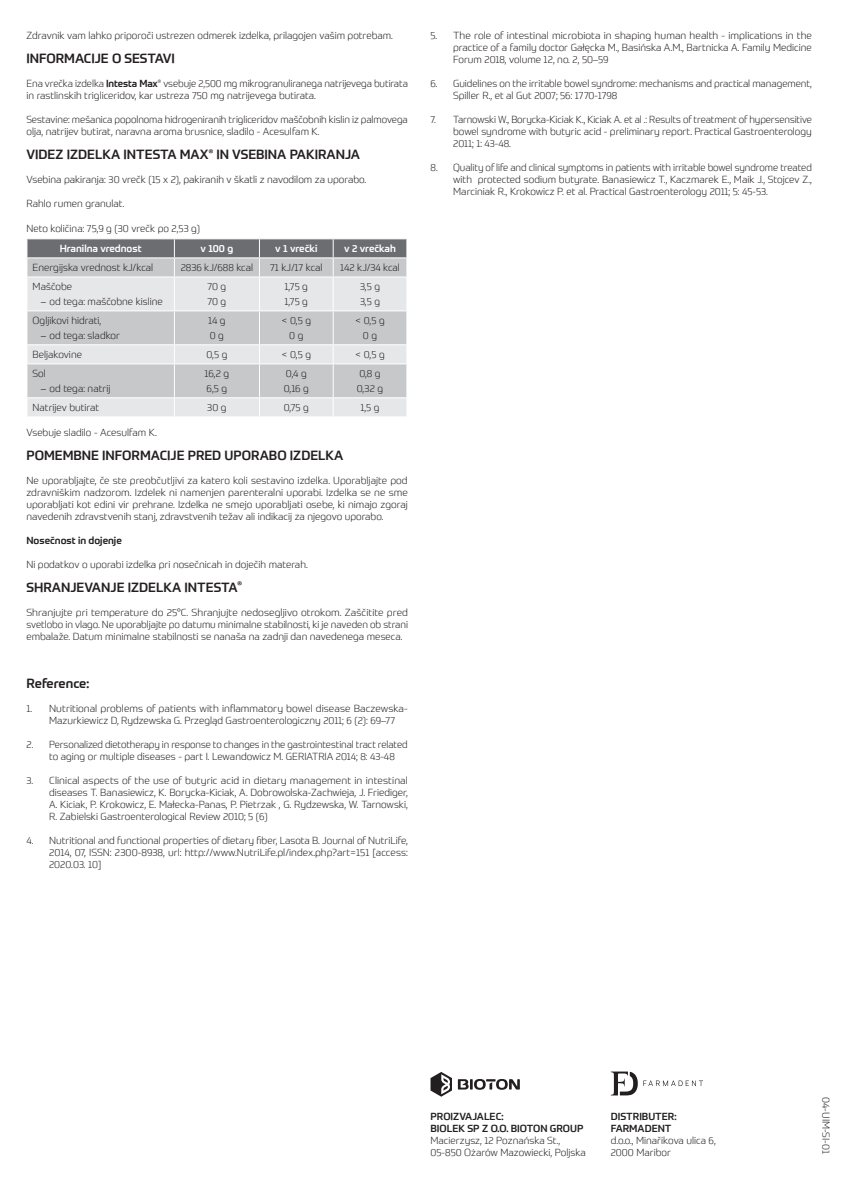
<style>
.page{position:relative;width:843px;height:1190px;background:#fff}
.page>*{position:absolute;margin:0;border:0;box-sizing:border-box;transform-origin:0 0}
.t1{font:500 13px "Prometo";color:#231f20}
.t2{font:300 10px/12px "Prometo";color:#231f20}
.t3{font:500 10px/12px "Prometo";color:#231f20}
.t4{font:500 10px "Prometo";color:#fff}
.s1{font-weight:500}
.s2{font-family:"Alegreya Sans";font-weight:400}
</style>
<div class="page">
<svg style="left:430px;top:1072px;width:22px;height:25px"></svg>
<svg style="left:458px;top:1079px;width:62px;height:11px"></svg>
<svg style="left:27px;top:277px;width:379px;height:139px;background:#d7d8da"></svg>
<svg style="left:27px;top:239px;width:380px;height:37px;background:#9d9ea1"></svg>
<hr style="left:174px;top:277px;width:1px;height:33px;background:#fff">
<hr style="left:259px;top:277px;width:1px;height:33px;background:#fff">
<hr style="left:333px;top:277px;width:1px;height:33px;background:#fff">
<hr style="left:26px;top:310px;width:148px;height:1px;background:#fff">
<hr style="left:174px;top:310px;width:85px;height:1px;background:#fff">
<hr style="left:174px;top:311px;width:1px;height:33px;background:#fff">
<hr style="left:259px;top:310px;width:74px;height:1px;background:#fff">
<hr style="left:259px;top:311px;width:1px;height:33px;background:#fff">
<hr style="left:333px;top:310px;width:74px;height:1px;background:#fff">
<hr style="left:333px;top:311px;width:1px;height:33px;background:#fff">
<hr style="left:26px;top:344px;width:148px;height:1px;background:#fff">
<hr style="left:174px;top:344px;width:85px;height:1px;background:#fff">
<svg style="left:174px;top:345px;width:1px;height:18px"></svg>
<hr style="left:259px;top:344px;width:74px;height:1px;background:#fff">
<svg style="left:259px;top:345px;width:1px;height:18px"></svg>
<hr style="left:333px;top:344px;width:74px;height:1px;background:#fff">
<svg style="left:333px;top:345px;width:1px;height:18px"></svg>
<svg style="left:406px;top:345px;width:1px;height:18px"></svg>
<hr style="left:26px;top:363px;width:148px;height:1px;background:#fff">
<hr style="left:174px;top:363px;width:85px;height:1px;background:#fff">
<hr style="left:174px;top:364px;width:1px;height:33px;background:#fff">
<hr style="left:259px;top:363px;width:74px;height:1px;background:#fff">
<hr style="left:259px;top:364px;width:1px;height:33px;background:#fff">
<hr style="left:333px;top:363px;width:74px;height:1px;background:#fff">
<hr style="left:333px;top:364px;width:1px;height:33px;background:#fff">
<hr style="left:26px;top:397px;width:148px;height:1px;background:#fff">
<hr style="left:174px;top:397px;width:85px;height:1px;background:#fff">
<svg style="left:174px;top:398px;width:1px;height:18px"></svg>
<hr style="left:259px;top:397px;width:74px;height:1px;background:#fff">
<svg style="left:259px;top:398px;width:1px;height:18px"></svg>
<hr style="left:333px;top:397px;width:74px;height:1px;background:#fff">
<svg style="left:333px;top:398px;width:1px;height:18px"></svg>
<svg style="left:406px;top:398px;width:1px;height:18px"></svg>
<svg style="left:611px;top:1071px;width:92px;height:24px"></svg>
<p class="t2" style="left:26px;top:30px;width:368px">Zdravnik vam lahko priporoči ustrezen odmerek izdelka, prilagojen vašim potrebam.</p>
<h1 class="t1" style="left:26px;top:51px;width:150px">INFORMACIJE O SESTAVI</h1>
<p class="t2" style="left:26px;top:78px;width:383px">Ena vrečka izdelka <span class="s1">Intesta Max</span><sup>®</sup> vsebuje 2,500 mg mikrogranuliranega natrijevega butirata in rastlinskih trigliceridov, kar ustreza 750 mg natrijevega butirata.</p>
<p class="t2" style="left:26px;top:114px;width:383px">Sestavine: mešanica popolnoma hidrogeniranih trigliceridov maščobnih kislin iz palmovega olja, natrijev butirat, naravna aroma brusnice, sladilo - Acesulfam K.</p>
<h1 class="t1" style="left:26px;top:147px;width:335px">VIDEZ IZDELKA INTESTA MAX<sup>®</sup> IN VSEBINA PAKIRANJA</h1>
<p class="t2" style="left:26px;top:174px;width:341px">Vsebina pakiranja: 30 vrečk (15 x 2), pakiranih v škatli z navodilom za uporabo.</p>
<p class="t2" style="left:26px;top:198px;width:99px">Rahlo rumen granulat.</p>
<p class="t2" style="left:26px;top:222px;width:175px">Neto količina: 75,9 g (30 vrečk po 2,53 g)</p>
<p class="t4" style="left:60px;top:242px;width:83px">Hranilna vrednost</p>
<p class="t4" style="left:200px;top:242px;width:34px">v 100 g</p>
<p class="t4" style="left:275px;top:242px;width:44px">v 1 vrečki</p>
<p class="t4" style="left:344px;top:242px;width:53px">v 2 vrečkah</p>
<p class="t2" style="left:33px;top:262px;width:122px">Energijska vrednost kJ/kcal</p>
<p class="t2" style="left:181px;top:262px;width:74px">2836 kJ/688 kcal</p>
<p class="t2" style="left:270px;top:262px;width:54px">71 kJ/17 kcal</p>
<p class="t2" style="left:340px;top:262px;width:61px">142 kJ/34 kcal</p>
<p class="t2" style="left:41px;top:279px;width:123px;line-height:14.8px;text-indent:-9px">Maščobe<br><span class="s2">‒</span> od tega: maščobne kisline</p>
<p class="t2" style="left:207px;top:279px;width:20px;line-height:14.8px">70 g<br>70 g</p>
<p class="t2" style="left:285px;top:279px;width:25px;line-height:14.8px">1,75 g<br>1,75 g</p>
<p class="t2" style="left:360px;top:279px;width:22px;line-height:14.8px">3,5 g<br>3,5 g</p>
<p class="t2" style="left:41px;top:313px;width:80px;line-height:14.8px;text-indent:-8px">Ogljikovi hidrati,<br><span class="s2">‒</span> od tega: sladkor</p>
<p class="t2" style="left:208px;top:313px;width:19px;line-height:14.8px">14 g<br>0 g</p>
<p class="t2" style="left:281px;top:313px;width:31px;line-height:14.8px;text-align:center">&lt; 0,5 g<br>0 g</p>
<p class="t2" style="left:355px;top:313px;width:31px;line-height:14.8px;text-align:center">&lt; 0,5 g<br>0 g</p>
<p class="t2" style="left:33px;top:349px;width:51px">Beljakovine</p>
<p class="t2" style="left:206px;top:349px;width:23px">0,5 g</p>
<p class="t2" style="left:281px;top:349px;width:31px">&lt; 0,5 g</p>
<p class="t2" style="left:355px;top:349px;width:31px">&lt; 0,5 g</p>
<p class="t2" style="left:41px;top:366px;width:71px;line-height:14.8px;text-indent:-8px">Sol<br><span class="s2">‒</span> od tega: natrij</p>
<p class="t2" style="left:205px;top:366px;width:26px;line-height:14.8px">16,2 g<br>6,5 g</p>
<p class="t2" style="left:284px;top:366px;width:27px;line-height:14.8px">0,4 g<br>0,16 g</p>
<p class="t2" style="left:357px;top:366px;width:28px;line-height:14.8px">0,8 g<br>0,32 g</p>
<p class="t2" style="left:33px;top:402px;width:68px">Natrijev butirat</p>
<p class="t2" style="left:207px;top:402px;width:21px">30 g</p>
<p class="t2" style="left:284px;top:402px;width:27px">0,75 g</p>
<p class="t2" style="left:360px;top:402px;width:21px">1,5 g</p>
<p class="t2" style="left:26px;top:426px;width:132px">Vsebuje sladilo - Acesulfam K.</p>
<h1 class="t1" style="left:26px;top:447px;width:318px">POMEMBNE INFORMACIJE PRED UPORABO IZDELKA</h1>
<p class="t2" style="left:26px;top:474px;width:383px;text-align:justify">Ne uporabljajte, če ste preobčutljivi za katero koli sestavino izdelka. Uporabljajte pod zdravniškim nadzorom. Izdelek ni namenjen parenteralni uporabi. Izdelka se ne sme uporabljati kot edini vir prehrane. Izdelka ne smejo uporabljati osebe, ki nimajo zgoraj navedenih zdravstvenih stanj, zdravstvenih težav ali indikacij za njegovo uporabo.</p>
<p class="t3" style="left:26px;top:534px;width:97px">Nosečnost in dojenje</p>
<p class="t2" style="left:26px;top:558px;width:283px">Ni podatkov o uporabi izdelka pri nosečnicah in doječih materah.</p>
<h1 class="t1" style="left:26px;top:579px;width:217px">SHRANJEVANJE IZDELKA INTESTA<sup>®</sup></h1>
<p class="t2" style="left:26px;top:606px;width:383px;text-align:justify">Shranjujte pri temperature do 25°C. Shranjujte nedosegljivo otrokom. Zaščitite pred svetlobo in vlago. Ne uporabljajte po datumu minimalne stabilnosti, ki je naveden ob strani embalaže. Datum minimalne stabilnosti se nanaša na zadnji dan navedenega meseca.</p>
<h1 class="t1" style="left:26px;top:675px;width:64px">Reference:</h1>
<p class="t2" style="left:49px;top:702px;width:360px;text-indent:-23px">1. Nutritional problems of patients with inflammatory bowel disease Baczewska-<br>Mazurkiewicz D, Rydzewska G. Przegląd Gastroenterologiczny 2011; 6 (2): 69–77</p>
<p class="t2" style="left:49px;top:738px;width:360px;text-indent:-23px">2. Personalized dietotherapy in response to changes in the gastrointestinal tract related to aging or multiple diseases - part I. Lewandowicz M. GERIATRIA 2014; 8: 43-48</p>
<p class="t2" style="left:49px;top:774px;width:360px;text-align:justify;text-indent:-23px">3. Clinical aspects of the use of butyric acid in dietary management in intestinal diseases T. Banasiewicz, K. Borycka-Kiciak, A. Dobrowolska-Zachwieja, J. Friediger, A. Kiciak, P. Krokowicz, E. Małecka-Panas, P. Pietrzak , G. Rydzewska, W. Tarnowski, R. Zabielski Gastroenterological Review 2010; 5 (6)</p>
<p class="t2" style="left:49px;top:834px;width:360px;text-align:justify;text-indent:-23px">4. Nutritional and functional properties of dietary fiber, Lasota B. Journal of NutriLife, 2014, 07, ISSN: 2300-8938, url: http://www.NutriLife.pl/index.php?art=151 [access:<br>2020.03. 10]</p>
<p class="t2" style="left:453px;top:30px;width:360px;text-align:justify;text-indent:-23px">5. The role of intestinal microbiota in shaping human health - implications in the practice of a family doctor Gałęcka M., Basińska A.M., Bartnicka A. Family Medicine Forum 2018, volume 12, no. 2, 50–59</p>
<p class="t2" style="left:453px;top:78px;width:360px;text-indent:-23px">6. Guidelines on the irritable bowel syndrome: mechanisms and practical management,<br>Spiller R., et al Gut 2007; 56: 1770-1798</p>
<p class="t2" style="left:453px;top:114px;width:360px;text-align:justify;text-indent:-23px">7. Tarnowski W., Borycka-Kiciak K., Kiciak A. et al .: Results of treatment of hypersensitive bowel syndrome with butyric acid - preliminary report. Practical Gastroenterology 2011; 1: 43-48.</p>
<p class="t2" style="left:453px;top:162px;width:360px;text-align:justify;text-indent:-23px">8. Quality of life and clinical symptoms in patients with irritable bowel syndrome treated with protected sodium butyrate. Banasiewicz T., Kaczmarek E., Maik J., Stojcev Z., Marciniak R., Krokowicz P. et al. Practical Gastroenterology 2011; 5: 45-53.</p>
<p class="t3" style="left:430px;top:1110px;width:154px">PROIZVAJALEC:<br>BIOLEK SP Z O.O. BIOTON GROUP</p>
<p class="t2" style="left:430px;top:1134px;width:157px">Macierzysz, 12 Poznańska St.,<br>05-850 Ożarów Mazowiecki, Poljska</p>
<p class="t3" style="left:611px;top:1110px;width:67px">DISTRIBUTER:<br>FARMADENT</p>
<p class="t2" style="left:611px;top:1134px;width:106px">d.o.o., Minařikova ulica 6,<br>2000 Maribor</p>
<p class="t2" style="left:832px;top:1097px;width:58px;rotate:90deg">04-UIM-SI-01</p>
</div>
